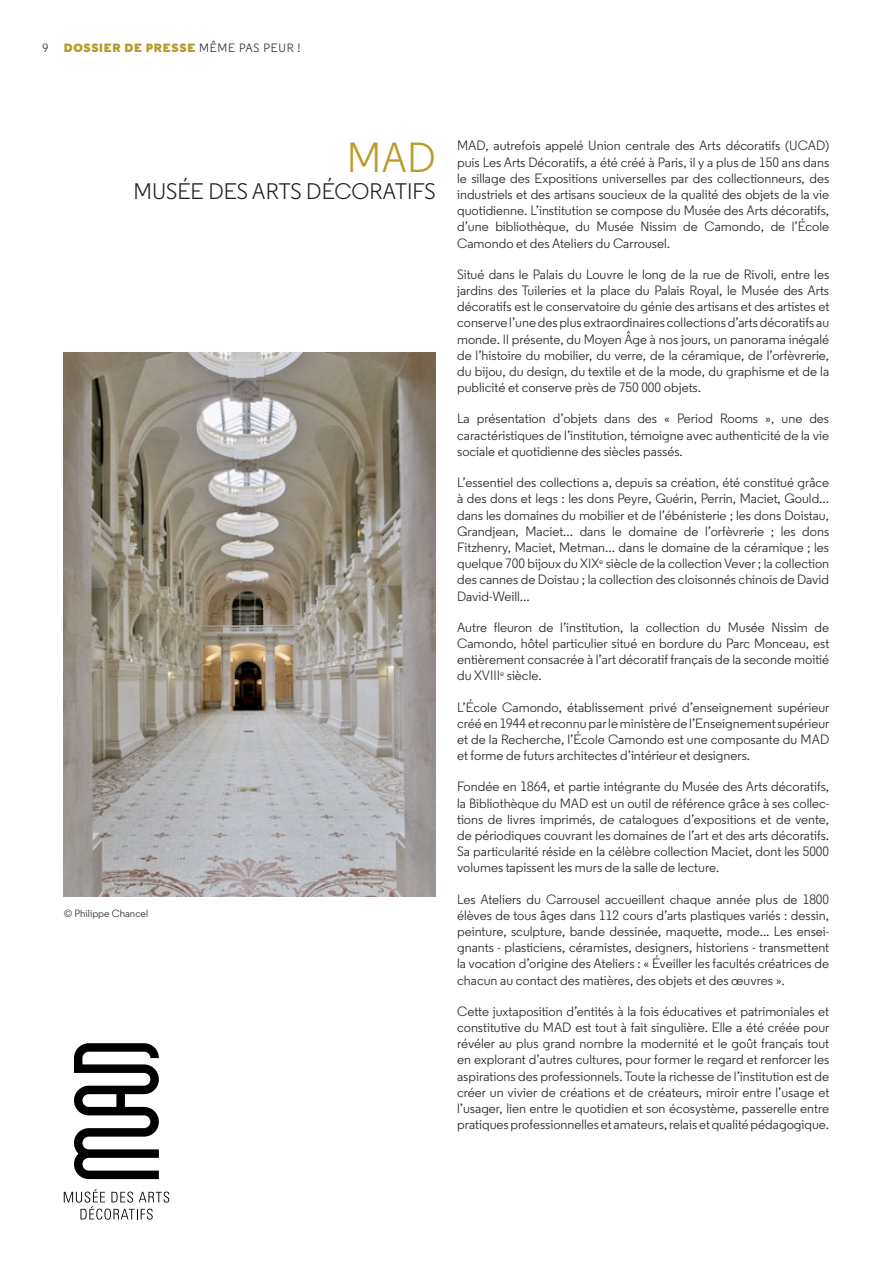
<style>
.page{position:relative;width:893px;height:1263px;background:#fff}
.page>*{position:absolute;margin:0;border:0;box-sizing:border-box;transform-origin:0 0}
.t1{font:42px "Regular";color:#ba9b2b}
.t2{font:22.5px "Regular";color:#231f20}
.t3{font:13.5px/16.2px "Regular";color:#231f20;text-align:justify}
.t4{font:900 12px "Regular";letter-spacing:.06em;color:#ba9b2b}
.t5{font:12px "Regular";color:#231f20}
.t6{font:10.5px "Regular";color:#212121}
.s1{font-weight:400;color:#231f20}
</style>
<div class="page">
<svg style="left:64px;top:1189px;width:105px;height:30px"></svg>
<svg style="left:74px;top:1043px;width:85px;height:136px"></svg>
<img style="left:64px;top:353px;width:372px;height:544px">
<p class="t5" style="left:43px;top:40px;width:7px">9</p>
<p class="t4" style="left:64px;top:40px;width:238px">DOSSIER DE PRESSE <span class="s1">MÊME PAS PEUR !</span></p>
<h1 class="t1" style="left:347px;top:131px;width:91px">MAD</h1>
<h2 class="t2" style="left:133px;top:177px;width:304px">MUSÉE DES ARTS DÉCORATIFS</h2>
<p class="t6" style="left:64px;top:907px;width:86px">© Philippe Chancel</p>
<p class="t3" style="left:457px;top:138px;width:374px">MAD, autrefois appelé Union centrale des Arts décoratifs (UCAD) puis Les Arts Décoratifs, a été créé à Paris, il y a plus de 150 ans dans le sillage des Expositions universelles par des collectionneurs, des industriels et des artisans soucieux de la qualité des objets de la vie quotidienne. L’institution se compose du Musée des Arts décoratifs, d’une bibliothèque, du Musée Nissim de Camondo, de l’École Camondo et des Ateliers du Carrousel.</p>
<p class="t3" style="left:457px;top:266px;width:374px">Situé dans le Palais du Louvre le long de la rue de Rivoli, entre les jardins des Tuileries et la place du Palais Royal, le Musée des Arts décoratifs est le conservatoire du génie des artisans et des artistes et conserve l’une des plus extraordinaires collections d’arts décoratifs au monde. Il présente, du Moyen Âge à nos jours, un panorama inégalé de l’histoire du mobilier, du verre, de la céramique, de l’orfèvrerie, du bijou, du design, du textile et de la mode, du graphisme et de la publicité et conserve près de 750 000 objets.</p>
<p class="t3" style="left:457px;top:411px;width:374px">La présentation d’objets dans des « Period Rooms », une des caractéristiques de l’institution, témoigne avec authenticité de la vie sociale et quotidienne des siècles passés.</p>
<p class="t3" style="left:457px;top:474px;width:374px">L’essentiel des collections a, depuis sa création, été constitué grâce à des dons et legs : les dons Peyre, Guérin, Perrin, Maciet, Gould... dans les domaines du mobilier et de l’ébénisterie ; les dons Doistau, Grandjean, Maciet... dans le domaine de l’orfèvrerie ; les dons Fitzhenry, Maciet, Metman... dans le domaine de la céramique ; les quelque 700 bijoux du XIX<sup>e</sup> siècle de la collection Vever ; la collection des cannes de Doistau ; la collection des cloisonnés chinois de David David-Weill...</p>
<p class="t3" style="left:457px;top:619px;width:374px">Autre fleuron de l’institution, la collection du Musée Nissim de Camondo, hôtel particulier situé en bordure du Parc Monceau, est entièrement consacrée à l’art décoratif français de la seconde moitié du XVIII<sup>e</sup> siècle.</p>
<p class="t3" style="left:457px;top:699px;width:374px">L’École Camondo, établissement privé d’enseignement supérieur créé en 1944 et reconnu par le ministère de l’Enseignement supérieur et de la Recherche, l’École Camondo est une composante du MAD et forme de futurs architectes d’intérieur et designers.</p>
<p class="t3" style="left:457px;top:778px;width:374px">Fondée en 1864, et partie intégrante du Musée des Arts décoratifs, la Bibliothèque du MAD est un outil de référence grâce à ses collec&shy;tions de livres imprimés, de catalogues d’expositions et de vente, de périodiques couvrant les domaines de l’art et des arts décoratifs.<br>Sa particularité réside en la célèbre collection Maciet, dont les 5000 volumes tapissent les murs de la salle de lecture.</p>
<p class="t3" style="left:457px;top:891px;width:374px">Les Ateliers du Carrousel accueillent chaque année plus de 1800 élèves de tous âges dans 112 cours d’arts plastiques variés : dessin, peinture, sculpture, bande dessinée, maquette, mode... Les ensei&shy;gnants - plasticiens, céramistes, designers, historiens - transmettent la vocation d’origine des Ateliers : « Éveiller les facultés créatrices de chacun au contact des matières, des objets et des œuvres ».</p>
<p class="t3" style="left:457px;top:1003px;width:374px">Cette juxtaposition d’entités à la fois éducatives et patrimoniales et constitutive du MAD est tout à fait singulière. Elle a été créée pour révéler au plus grand nombre la modernité et le goût français tout en explorant d’autres cultures, pour former le regard et renforcer les aspirations des professionnels. Toute la richesse de l’institution est de créer un vivier de créations et de créateurs, miroir entre l’usage et l’usager, lien entre le quotidien et son écosystème, passerelle entre pratiques professionnelles et amateurs, relais et qualité pédagogique.</p>
</div>
